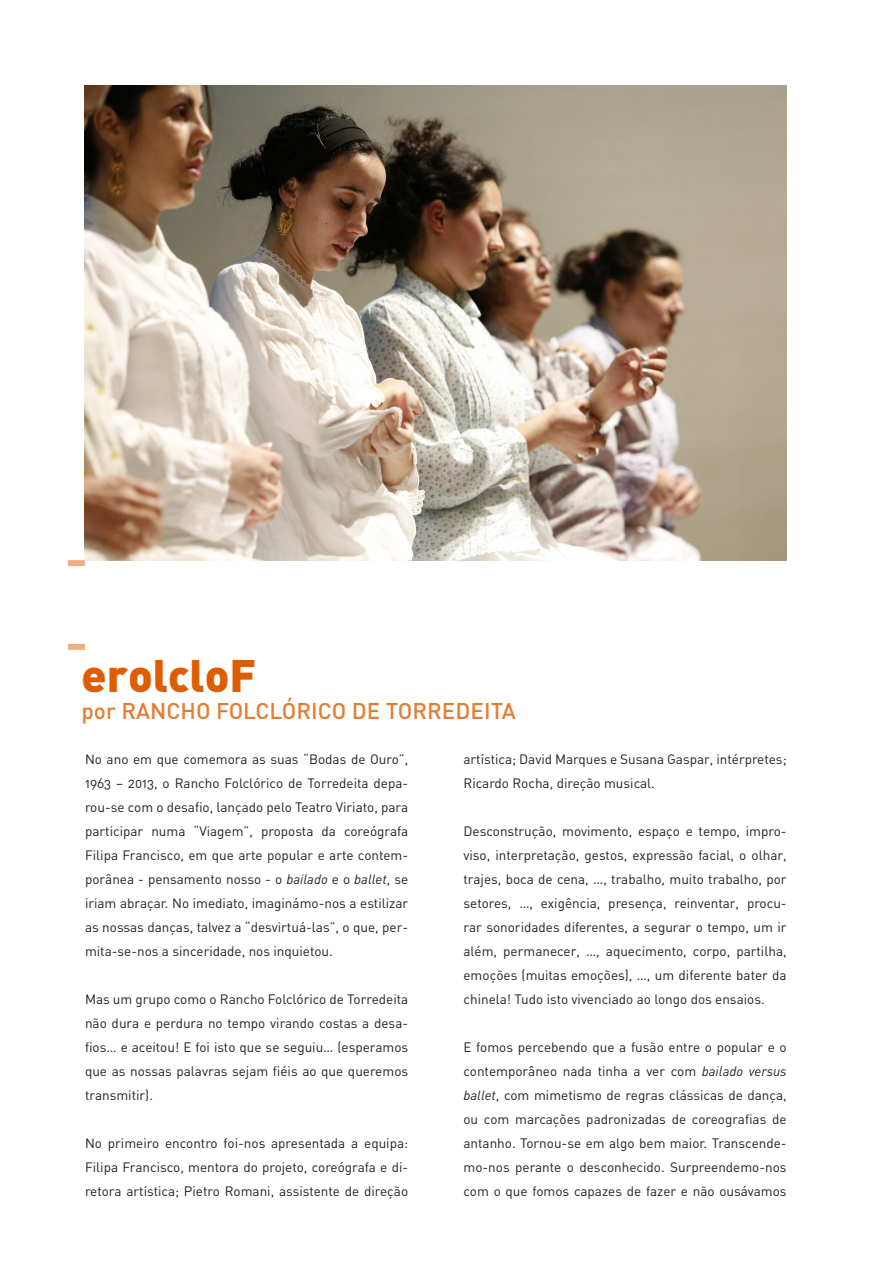
<style>
.page{position:relative;width:893px;height:1263px;background:#fff}
.page>*{position:absolute;margin:0;border:0;box-sizing:border-box;transform-origin:0 0}
.t1{font:900 45px "DIN";color:#de5d00}
.t2{font:500 22.5px "DIN";color:#e47d33}
.t3{font:13.5px/24px "DIN Regular Alternate";color:#231f20;text-align:justify}
.s1{font-family:"DIN";font-style:italic}
</style>
<div class="page">
<div style="left:68px;top:644px;width:17px;height:6px;background:#eeae80"></div>
<img style="left:85px;top:85px;width:701px;height:475px">
<div style="left:68px;top:560px;width:17px;height:6px;background:#eeae80"></div>
<p class="t1" style="left:82px;top:646px;width:176px">erolcloF</p>
<p class="t2" style="left:82px;top:697px;width:436px">por RANCHO FOLCLÓRICO DE TORREDEITA</p>
<p class="t3" style="left:85px;top:747px;width:325px">No ano em que comemora as suas “Bodas de Ouro”, 1963 – 2013, o Rancho Folclórico de Torredeita depa&shy;rou-se com o desafio, lançado pelo Teatro Viriato, para participar numa “Viagem”, proposta da coreógrafa Filipa Francisco, em que arte popular e arte contem&shy;porânea - pensamento nosso - o <span class="s1">bailado</span> e o <span class="s1">ballet</span>, se iriam abraçar. No imediato, imaginámo-nos a estilizar as nossas danças, talvez a “desvirtuá-las”, o que, per&shy;mita-se-nos a sinceridade, nos inquietou.</p>
<p class="t3" style="left:85px;top:987px;width:325px">Mas um grupo como o Rancho Folclórico de Torredeita não dura e perdura no tempo virando costas a desa&shy;fios… e aceitou! E foi isto que se seguiu… (esperamos que as nossas palavras sejam fiéis ao que queremos transmitir).</p>
<p class="t3" style="left:85px;top:1131px;width:325px">No primeiro encontro foi-nos apresentada a equipa:<br>Filipa Francisco, mentora do projeto, coreógrafa e di&shy;retora artística; Pietro Romani, assistente de direção</p>
<p class="t3" style="left:463px;top:747px;width:325px">artística; David Marques e Susana Gaspar, intérpretes;<br>Ricardo Rocha, direção musical.</p>
<p class="t3" style="left:463px;top:819px;width:325px">Desconstrução, movimento, espaço e tempo, impro&shy;viso, interpretação, gestos, expressão facial, o olhar, trajes, boca de cena, …, trabalho, muito trabalho, por setores, …, exigência, presença, reinventar, procu&shy;rar sonoridades diferentes, a segurar o tempo, um ir além, permanecer, …, aquecimento, corpo, partilha, emoções (muitas emoções), …, um diferente bater da chinela! Tudo isto vivenciado ao longo dos ensaios.</p>
<p class="t3" style="left:463px;top:1035px;width:325px">E fomos percebendo que a fusão entre o popular e o contemporâneo nada tinha a ver com <span class="s1">bailado versus ballet</span>, com mimetismo de regras clássicas de dança, ou com marcações padronizadas de coreografias de antanho. Tornou-se em algo bem maior. Transcende&shy;mo-nos perante o desconhecido. Surpreendemo-nos com o que fomos capazes de fazer e não ousávamos</p>
</div>
